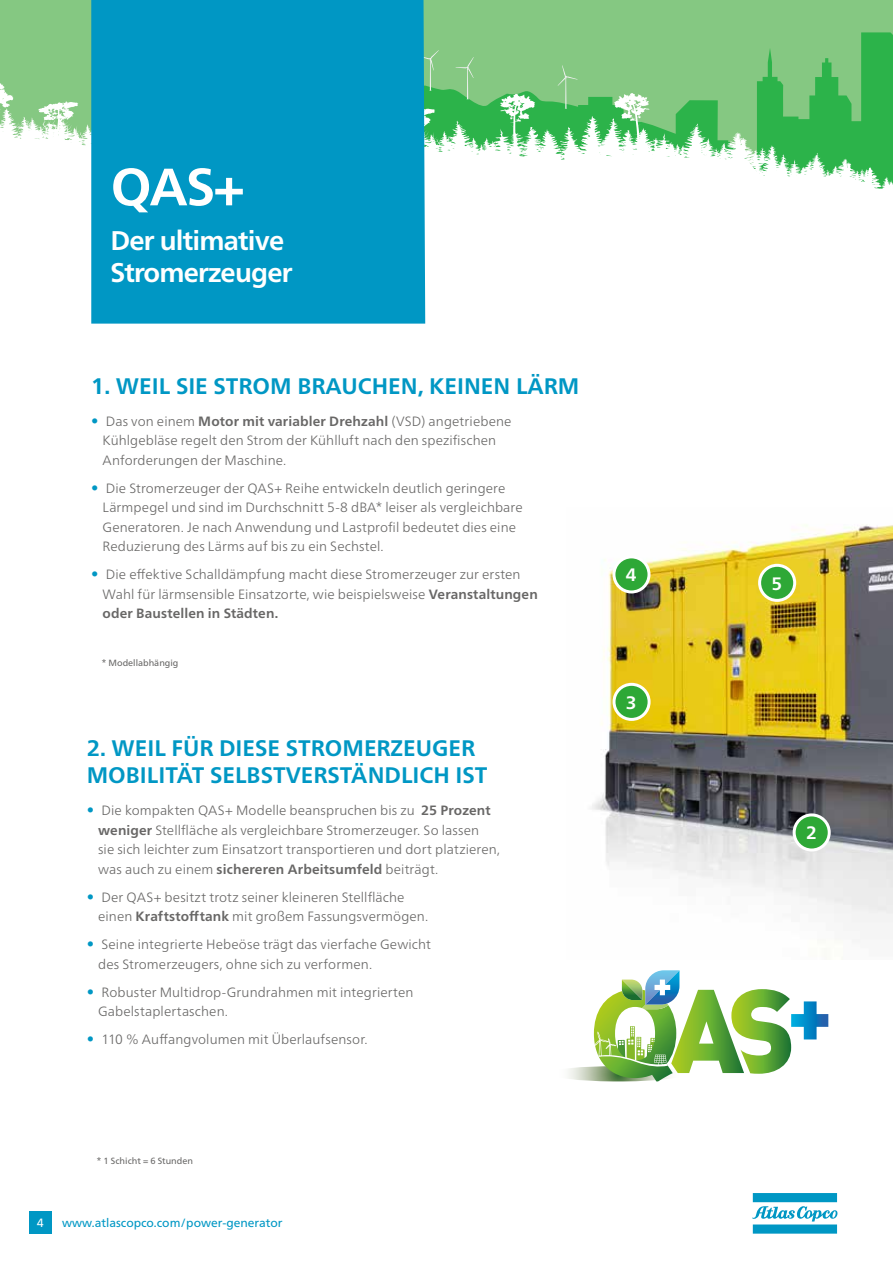
<style>
.page{position:relative;width:893px;height:1263px;background:#fff}
.page>*{position:absolute;margin:0;border:0;box-sizing:border-box;transform-origin:0 0}
.t1{font:700 52.5px "Neue Frutiger World";color:#fff}
.t2{font:700 27px/31.5px "Neue Frutiger World";letter-spacing:-.03em;color:#fff}
.t3{font:700 22.5px/27px "Neue Frutiger World";color:#0097c4}
.t4{font:700 18px "Neue Frutiger World";color:#fff}
.t5{font:300 13.5px/19.5px "Neue Frutiger World";letter-spacing:.01em;color:#686766}
.t6{font:12px "Neue Frutiger World";color:#0097c4}
.t7{font:12px "Neue Frutiger World";color:#fff}
.t8{font:9px "Neue Frutiger World";color:#686766}
.s1{font-size:15px;color:#0097c4}
.s2{font-weight:700}
</style>
<div class="page">
<div style="left:0;top:0;width:893px;height:183px;background:#85c882"></div>
<svg style="left:455px;top:32px;width:438px;height:56px"></svg>
<svg style="left:543px;top:88px;width:350px;height:101px"></svg>
<svg style="left:558px;top:65px;width:20px;height:44px"></svg>
<svg style="left:456px;top:57px;width:18px;height:25px"></svg>
<svg style="left:425px;top:50px;width:14px;height:32px"></svg>
<svg style="left:0;top:82px;width:543px;height:101px"></svg>
<div style="left:91px;top:0;width:334px;height:324px;background:#0097c4"></div>
<img style="left:592px;top:524px;width:301px;height:399px">
<div style="left:614px;top:557px;width:35px;height:35px;background:#2ea836;border-radius:50%"></div>
<div style="left:612px;top:555px;width:38px;height:38px;border:3px solid #fff;border-radius:50%"></div>
<div style="left:614px;top:684px;width:35px;height:35px;background:#2ea836;border-radius:50%"></div>
<div style="left:612px;top:683px;width:39px;height:38px;border:3px solid #fff;border-radius:50%"></div>
<div style="left:794px;top:815px;width:35px;height:35px;background:#2ea836;border-radius:50%"></div>
<div style="left:793px;top:813px;width:38px;height:38px;border:3px solid #fff;border-radius:50%"></div>
<div style="left:760px;top:565px;width:35px;height:35px;background:#2ea836;border-radius:50%"></div>
<div style="left:758px;top:564px;width:38px;height:38px;border:3px solid #fff;border-radius:50%"></div>
<svg style="left:568px;top:970px;width:260px;height:111px"></svg>
<div style="left:29px;top:1211px;width:22px;height:23px;background:#0097c4"></div>
<svg style="left:752px;top:1193px;width:86px;height:40px"></svg>
<h1 class="t1" style="left:111px;top:141px;width:136px">QAS+</h1>
<h2 class="t2" style="left:111px;top:225px;width:183px">Der ultimative<br>Stromerzeuger</h2>
<h3 class="t3" style="left:91px;top:372px;width:490px">1. WEIL SIE STROM BRAUCHEN, KEINEN LÄRM</h3>
<p class="t5" style="left:103px;top:411px;width:410px;text-indent:-11px"><span class="s1">•</span> Das von einem <span class="s2">Motor mit variabler Drehzahl</span> (VSD) angetriebene<br>Kühlgebläse regelt den Strom der Kühlluft nach den spezifischen<br>Anforderungen der Maschine.</p>
<p class="t5" style="left:103px;top:478px;width:422px;text-indent:-11px"><span class="s1">•</span> Die Stromerzeuger der QAS+ Reihe entwickeln deutlich geringere Lärmpegel und sind im Durchschnitt 5-8 dBA* leiser als vergleichbare Generatoren. Je nach Anwendung und Lastprofil bedeutet dies eine Reduzierung des Lärms auf bis zu ein Sechstel.</p>
<p class="t5" style="left:103px;top:565px;width:437px;text-indent:-11px"><span class="s1">•</span> Die effektive Schalldämpfung macht diese Stromerzeuger zur ersten<br>Wahl für lärmsensible Einsatzorte, wie beispielsweise <span class="s2">Veranstaltungen oder Baustellen in Städten.</span></p>
<p class="t8" style="left:102px;top:656px;width:78px">* Modellabhängig</p>
<h3 class="t3" style="left:87px;top:734px;width:402px">2. WEIL FÜR DIESE STROMERZEUGER<br>MOBILITÄT SELBSTVERSTÄNDLICH IST</h3>
<p class="t5" style="left:98px;top:801px;width:403px;text-indent:-11px"><span class="s1">•</span> Die kompakten QAS+ Modelle beanspruchen bis zu <span class="s2">25 Prozent weniger</span> Stellfläche als vergleichbare Stromerzeuger. So lassen<br>sie sich leichter zum Einsatzort transportieren und dort platzieren, was auch zu einem <span class="s2">sichereren Arbeitsumfeld</span> beiträgt.</p>
<p class="t5" style="left:98px;top:887px;width:332px;text-indent:-11px"><span class="s1">•</span> Der QAS+ besitzt trotz seiner kleineren Stellfläche einen <span class="s2">Kraftstofftank</span> mit großem Fassungsvermögen.</p>
<p class="t5" style="left:98px;top:935px;width:334px;text-indent:-11px"><span class="s1">•</span> Seine integrierte Hebeöse trägt das vierfache Gewicht des Stromerzeugers, ohne sich zu verformen.</p>
<p class="t5" style="left:98px;top:982px;width:317px;text-indent:-11px"><span class="s1">•</span> Robuster Multidrop-Grundrahmen mit integrierten<br>Gabelstaplertaschen.</p>
<p class="t5" style="left:87px;top:1030px;width:283px"><span class="s1">•</span> 110 % Auffangvolumen mit Überlaufsensor.</p>
<p class="t8" style="left:97px;top:1153px;width:98px">* 1 Schicht = 6 Stunden</p>
<p class="t7" style="left:37px;top:1214px;width:8px">4</p>
<p class="t6" style="left:62px;top:1213px;width:222px">www.atlascopco.com/power-generator</p>
<h3 class="t4" style="left:626px;top:559px;width:12px">4</h3>
<h3 class="t4" style="left:626px;top:687px;width:12px">3</h3>
<h3 class="t4" style="left:771px;top:568px;width:12px">5</h3>
<h3 class="t4" style="left:806px;top:817px;width:12px">2</h3>
</div>
